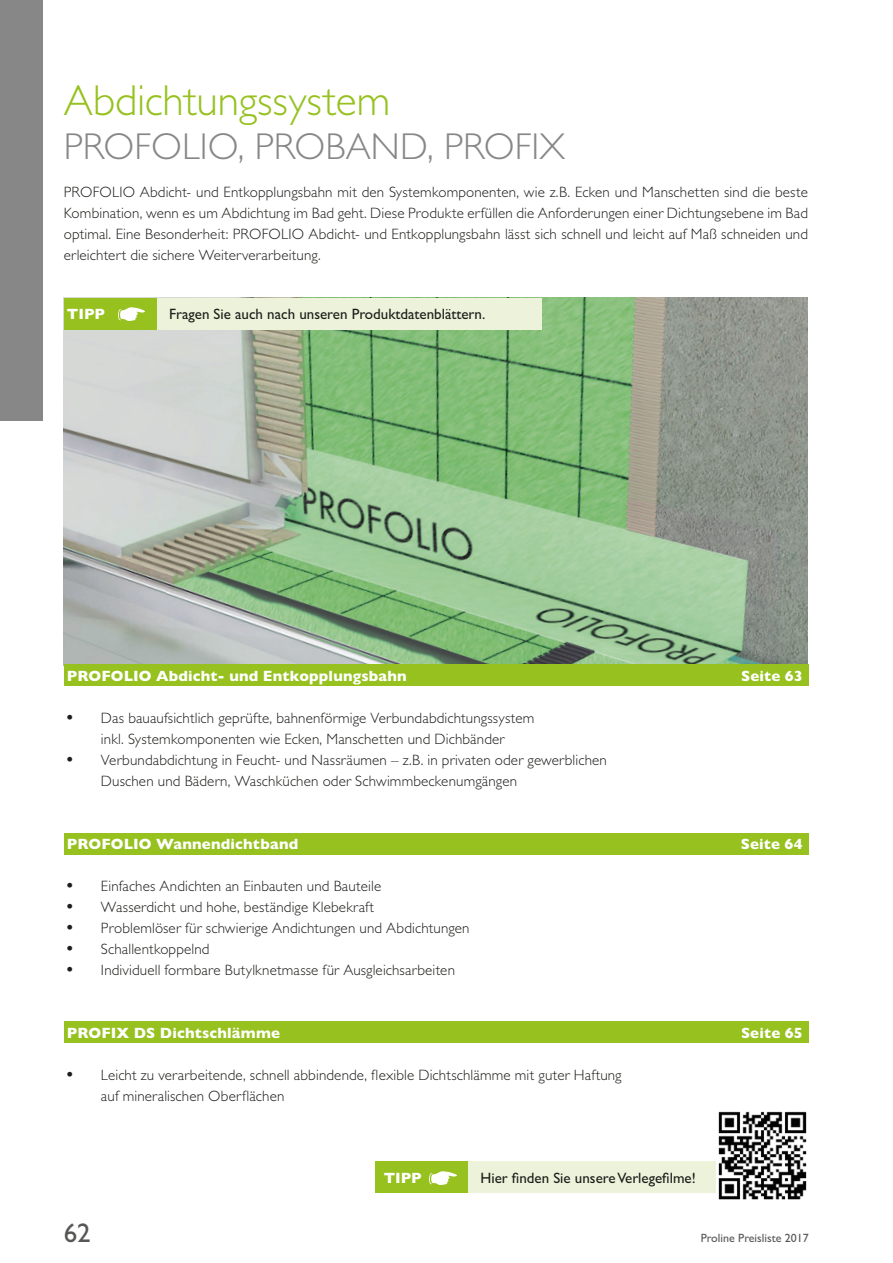
<style>
.page{position:relative;width:893px;height:1263px;background:#fff}
.page>*{position:absolute;margin:0;border:0;box-sizing:border-box;transform-origin:0 0}
.t1{font:300 43.5px "Gill Sans";color:#96c11f}
.t2{font:300 37.5px "Gill Sans";letter-spacing:.005em;color:#878787}
.t3{font:27px "Gill Sans";color:#575756}
.t4{font:300 15px/21px "Gill Sans";letter-spacing:.01em;color:#1d1d1b;text-align:justify}
.Head_W01{font:700 15px "Gill Sans";letter-spacing:.01em;color:#fff}
.t5{font:15px "Gill Sans";color:#1d1d1b}
.t6{font:12px "Gill Sans";color:#575756}
.s1{font-weight:800}
</style>
<div class="page">
<div style="left:0;top:0;width:43px;height:421px;background:#878787"></div>
<img style="left:64px;top:298px;width:744px;height:366px">
<div style="left:155px;top:298px;width:387px;height:32px;background:#edf3da"></div>
<div style="left:64px;top:298px;width:92px;height:32px;background:#96c11f"></div>
<img style="left:118px;top:307px;width:27px;height:14px">
<div style="left:64px;top:1022px;width:745px;height:21px;background:#96c11f"></div>
<div style="left:64px;top:833px;width:744px;height:21px;background:#96c11f"></div>
<div style="left:64px;top:664px;width:744px;height:22px;background:#96c11f"></div>
<div style="left:467px;top:1161px;width:278px;height:32px;background:#edf3da"></div>
<div style="left:375px;top:1161px;width:93px;height:32px;background:#96c11f"></div>
<img style="left:430px;top:1171px;width:26px;height:14px">
<img style="left:716px;top:1111px;width:91px;height:89px">
<p class="t1" style="left:64px;top:67px;width:328px">Abdichtungssystem</p>
<p class="t2" style="left:64px;top:117px;width:503px">PROFOLIO, PROBAND, PROFIX</p>
<p class="t4" style="left:64px;top:181px;width:746px">PROFOLIO Abdicht- und Entkopplungsbahn mit den Systemkomponenten, wie z.B. Ecken und Manschetten sind die beste Kombination, wenn es um Abdichtung im Bad geht. Diese Produkte erfüllen die Anforderungen einer Dichtungsebene im Bad optimal. Eine Besonderheit: PROFOLIO Abdicht- und Entkopplungsbahn lässt sich schnell und leicht auf Maß schneiden und erleichtert die sichere Weiterverarbeitung.</p>
<p class="Head_W01" style="left:67px;top:302px;width:40px">TIPP</p>
<p class="t5" style="left:169px;top:305px;width:318px">Fragen Sie auch nach unseren Produktdatenblättern.</p>
<p class="Head_W01" style="left:67px;top:664px;width:341px">PROFOLIO Abdicht- und Entkopplungsbahn</p>
<p class="Head_W01" style="left:741px;top:664px;width:63px">Seite 63</p>
<p class="t4" style="left:67px;top:707px;width:469px"><span class="s1">·</span> Das bauaufsichtlich geprüfte, bahnenförmige Verbundabdichtungssystem</p>
<p class="t4" style="left:101px;top:728px;width:405px">inkl. Systemkomponenten wie Ecken, Manschetten und Dichbänder</p>
<p class="t4" style="left:67px;top:749px;width:541px"><span class="s1">·</span> Verbundabdichtung in Feucht- und Nassräumen – z.B. in privaten oder gewerblichen</p>
<p class="t4" style="left:101px;top:770px;width:418px">Duschen und Bädern, Waschküchen oder Schwimmbeckenumgängen</p>
<p class="Head_W01" style="left:67px;top:832px;width:233px">PROFOLIO Wannendichtband</p>
<p class="Head_W01" style="left:741px;top:832px;width:63px">Seite 64</p>
<p class="t4" style="left:67px;top:875px;width:316px"><span class="s1">·</span> Einfaches Andichten an Einbauten und Bauteile</p>
<p class="t4" style="left:67px;top:896px;width:309px"><span class="s1">·</span> Wasserdicht und hohe, beständige Klebekraft</p>
<p class="t4" style="left:67px;top:917px;width:404px"><span class="s1">·</span> Problemlöser für schwierige Andichtungen und Abdichtungen</p>
<p class="t4" style="left:67px;top:938px;width:144px"><span class="s1">·</span> Schallentkoppelnd</p>
<p class="t4" style="left:67px;top:959px;width:390px"><span class="s1">·</span> Individuell formbare Butylknetmasse für Ausgleichsarbeiten</p>
<p class="Head_W01" style="left:67px;top:1021px;width:215px">PROFIX DS Dichtschlämme</p>
<p class="Head_W01" style="left:741px;top:1021px;width:63px">Seite 65</p>
<p class="t4" style="left:67px;top:1064px;width:556px"><span class="s1">·</span> Leicht zu verarbeitende, schnell abbindende, flexible Dichtschlämme mit guter Haftung</p>
<p class="t4" style="left:101px;top:1085px;width:185px">auf mineralischen Oberflächen</p>
<p class="Head_W01" style="left:384px;top:1166px;width:40px">TIPP</p>
<p class="t5" style="left:480px;top:1169px;width:217px">Hier finden Sie unsere Verlegefilme!</p>
<p class="t3" style="left:64px;top:1217px;width:28px">62</p>
<p class="t6" style="left:701px;top:1230px;width:110px">Proline Preisliste 2017</p>
</div>
